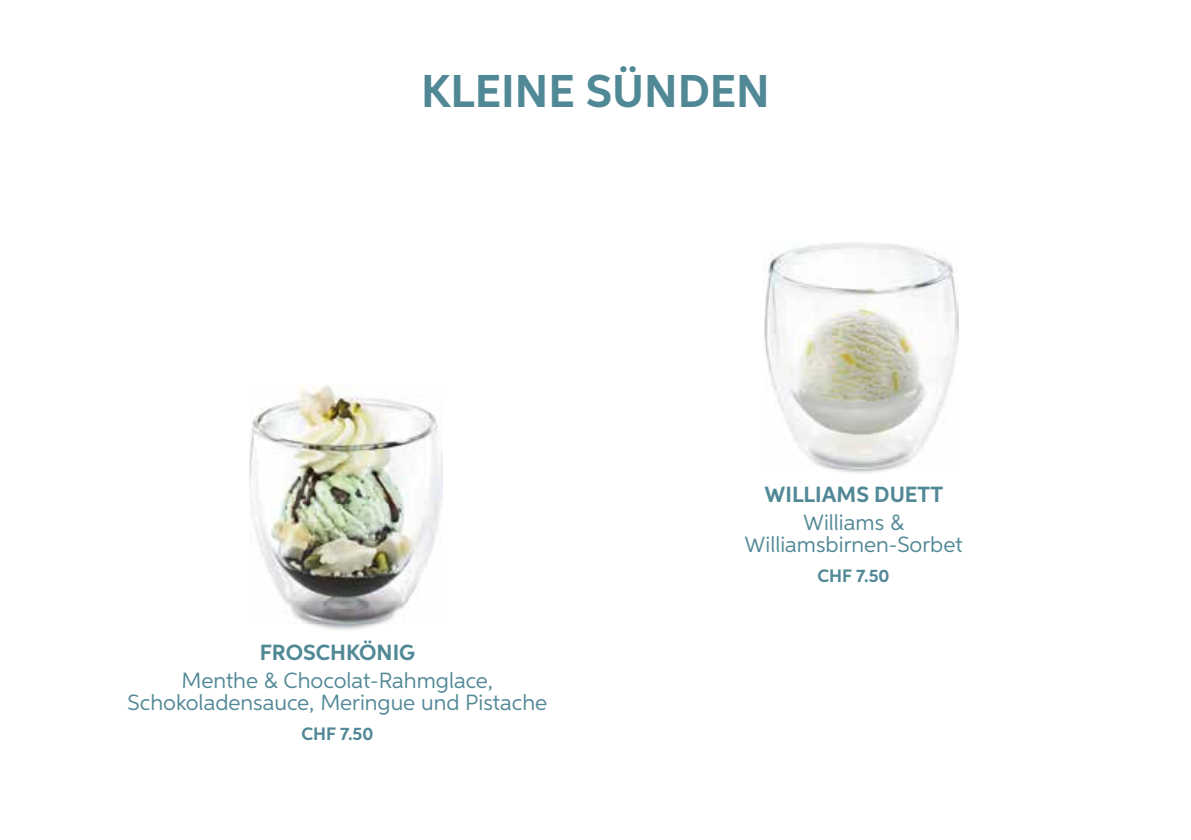
<style>
.page{position:relative;width:1191px;height:840px;background:#fff}
.page>*{position:absolute;margin:0;border:0;box-sizing:border-box;transform-origin:0 0}
.t1{font:700 46px "Aspira";color:#518896}
.t2{font:22px/21.6px "Aspira";color:#518896;text-align:center}
.t3{font:700 22px "Aspira";color:#518896}
.t4{font:700 18px "Aspira";color:#518896}
</style>
<div class="page">
<img style="left:249px;top:384px;width:193px;height:239px">
<img style="left:764px;top:242px;width:194px;height:226px">
<h1 class="t1" style="left:421px;top:63px;width:350px">KLEINE SÜNDEN</h1>
<p class="t3" style="left:260px;top:638px;width:157px">FROSCHKÖNIG</p>
<p class="t2" style="left:127px;top:668px;width:421px">Menthe &amp; Chocolat-Rahmglace,<br>Schokoladensauce, Meringue und Pistache</p>
<p class="t4" style="left:301px;top:722px;width:74px">CHF 7.50</p>
<p class="t3" style="left:764px;top:481px;width:180px">WILLIAMS DUETT</p>
<p class="t2" style="left:744px;top:511px;width:219px">Williams &amp;<br>Williamsbirnen-Sorbet</p>
<p class="t4" style="left:817px;top:564px;width:74px">CHF 7.50</p>
</div>
